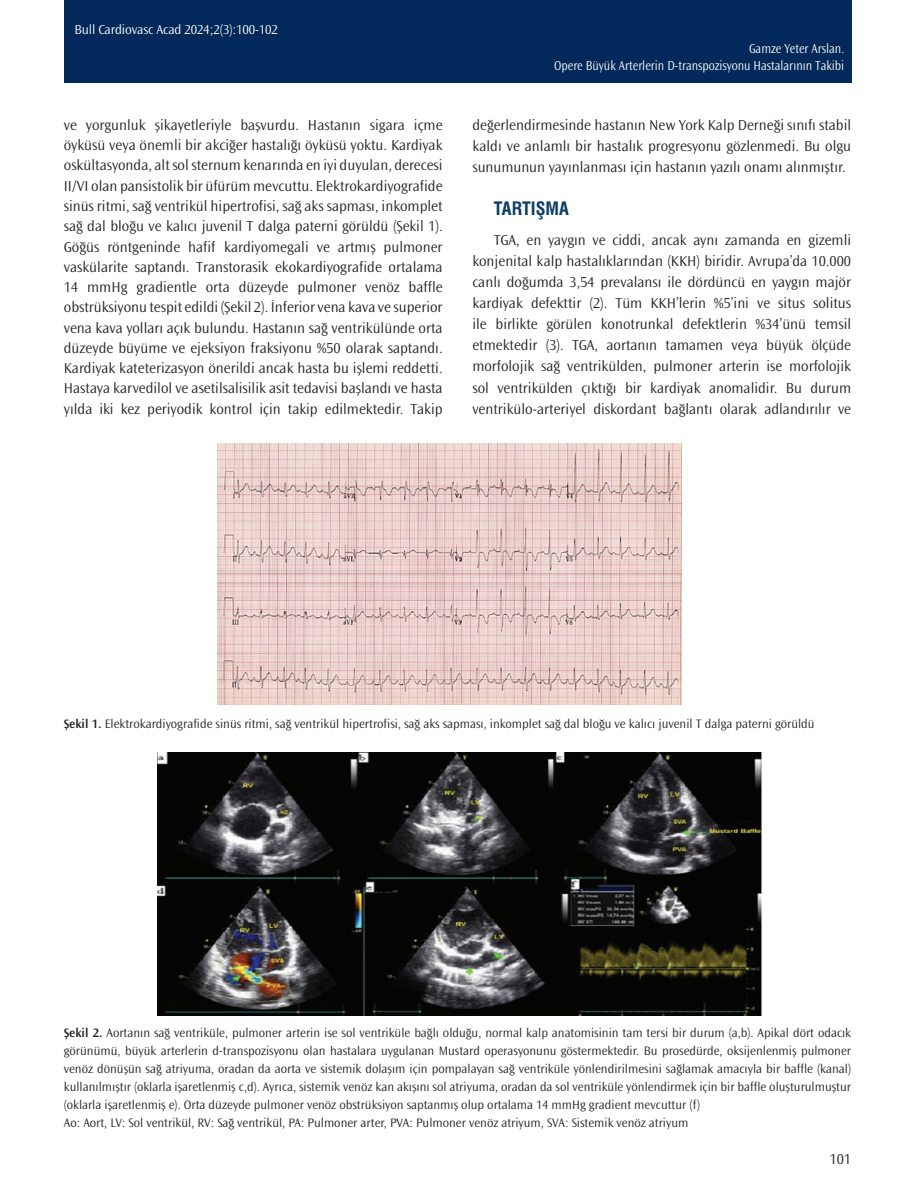
<style>
.page{position:relative;width:915px;height:1191px;background:#fff}
.page>*{position:absolute;margin:0;border:0;box-sizing:border-box;transform-origin:0 0}
.t1{font:18px "Swiss Condensed Bold Tr";color:#0d3d66}
.t2{font:300 15px/20.2px "Ocean Sans Std";color:#231f20;text-align:justify}
.t3{font:300 13.5px/16.5px "Ocean Sans Std";color:#fff;text-align:right;scale:.9 1}
.t4{font:300 13.5px "Ocean Sans Std";color:#fff}
.t5{font:300 12.75px/18px "Ocean Sans Std";color:#231f20}
.s1{font-weight:600}
</style>
<div class="page">
<div style="left:64px;top:0;width:786px;height:83px;background:#022959"></div>
<img style="left:217px;top:443px;width:464px;height:261px">
<img style="left:157px;top:752px;width:603px;height:263px">
<p class="t4" style="left:74px;top:22px;width:205px">Bull Cardiovasc Acad 2024;2(3):100-102</p>
<p class="t3" style="left:554px;top:41px;width:324px">Gamze Yeter Arslan.<br>Opere Büyük Arterlerin D-transpozisyonu Hastalarının Takibi</p>
<p class="t2" style="left:64px;top:115px;width:380px">ve yorgunluk şikayetleriyle başvurdu. Hastanın sigara içme öyküsü veya önemli bir akciğer hastalığı öyküsü yoktu. Kardiyak oskültasyonda, alt sol sternum kenarında en iyi duyulan, derecesi II/VI olan pansistolik bir üfürüm mevcuttu. Elektrokardiyografide sinüs ritmi, sağ ventrikül hipertrofisi, sağ aks sapması, inkomplet sağ dal bloğu ve kalıcı juvenil T dalga paterni görüldü (Şekil 1).<br>Göğüs röntgeninde hafif kardiyomegali ve artmış pulmoner vaskülarite saptandı. Transtorasik ekokardiyografide ortalama 14 mmHg gradientle orta düzeyde pulmoner venöz baffle obstrüksiyonu tespit edildi (Şekil 2). İnferior vena kava ve superior vena kava yolları açık bulundu. Hastanın sağ ventrikülünde orta düzeyde büyüme ve ejeksiyon fraksiyonu %50 olarak saptandı.<br>Kardiyak kateterizasyon önerildi ancak hasta bu işlemi reddetti.<br>Hastaya karvedilol ve asetilsalisilik asit tedavisi başlandı ve hasta yılda iki kez periyodik kontrol için takip edilmektedir. Takip</p>
<p class="t2" style="left:472px;top:115px;width:380px;line-height:21.1px">değerlendirmesinde hastanın New York Kalp Derneği sınıfı stabil kaldı ve anlamlı bir hastalık progresyonu gözlenmedi. Bu olgu sunumunun yayınlanması için hastanın yazılı onamı alınmıştır.</p>
<p class="t1" style="left:493px;top:198px;width:77px">TARTIŞMA</p>
<p class="t2" style="left:472px;top:229px;width:380px;line-height:21.1px;text-indent:21px">TGA, en yaygın ve ciddi, ancak aynı zamanda en gizemli konjenital kalp hastalıklarından (KKH) biridir. Avrupa’da 10.000 canlı doğumda 3,54 prevalansı ile dördüncü en yaygın majör kardiyak defekttir (2). Tüm KKH’lerin %5’ini ve situs solitus ile birlikte görülen konotrunkal defektlerin %34’ünü temsil etmektedir (3). TGA, aortanın tamamen veya büyük ölçüde morfolojik sağ ventrikülden, pulmoner arterin ise morfolojik sol ventrikülden çıktığı bir kardiyak anomalidir. Bu durum ventrikülo-arteriyel diskordant bağlantı olarak adlandırılır ve</p>
<p class="t5" style="left:64px;top:715px;width:752px"><span class="s1">Şekil 1.</span> Elektrokardiyografide sinüs ritmi, sağ ventrikül hipertrofisi, sağ aks sapması, inkomplet sağ dal bloğu ve kalıcı juvenil T dalga paterni görüldü</p>
<p class="t5" style="left:64px;top:1024px;width:788px"><span class="s1">Şekil 2.</span> Aortanın sağ ventriküle, pulmoner arterin ise sol ventriküle bağlı olduğu, normal kalp anatomisinin tam tersi bir durum (a,b). Apikal dört odacık görünümü, büyük arterlerin d-transpozisyonu olan hastalara uygulanan Mustard operasyonunu göstermektedir. Bu prosedürde, oksijenlenmiş pulmoner venöz dönüşün sağ atriyuma, oradan da aorta ve sistemik dolaşım için pompalayan sağ ventriküle yönlendirilmesini sağlamak amacıyla bir baffle (kanal) kullanılmıştır (oklarla işaretlenmiş c,d). Ayrıca, sistemik venöz kan akışını sol atriyuma, oradan da sol ventriküle yönlendirmek için bir baffle oluşturulmuştur (oklarla işaretlenmiş e). Orta düzeyde pulmoner venöz obstrüksiyon saptanmış olup ortalama 14 mmHg gradient mevcuttur (f)<br>Ao: Aort, LV: Sol ventrikül, RV: Sağ ventrikül, PA: Pulmoner arter, PVA: Pulmoner venöz atriyum, SVA: Sistemik venöz atriyum</p>
<p class="t2" style="left:829px;top:1148px;width:23px">101</p>
</div>
